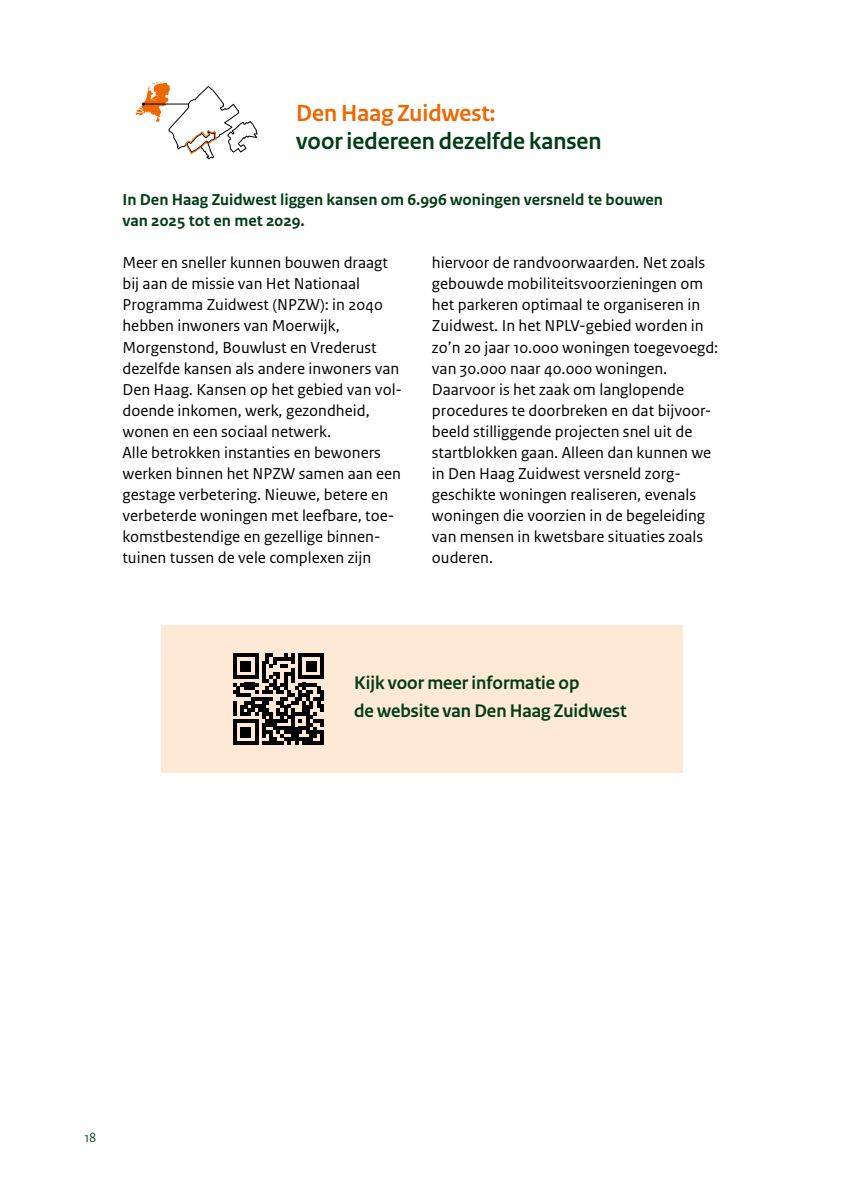
<style>
.page{position:relative;width:844px;height:1191px;background:#fff}
.page>*{position:absolute;margin:0;border:0;box-sizing:border-box;transform-origin:0 0}
.t1{font:700 24.5px "Rijksoverheid Sans Heading";color:#003c14}
.t2{font:700 24.5px "Rijksoverheid Sans Heading";color:#ee6700}
.t3{font:700 19.25px/28px "Rijksoverheid Sans Heading";color:#003c14}
.t4{font:16.62px/21px "Rijksoverheid Sans Text";color:#000}
.t5{font:700 16.62px/21px "Rijksoverheid Sans Text";color:#003c14}
.t6{font:14px "Rijksoverheid Sans Heading";color:#003c14}
</style>
<div class="page">
<svg style="left:136px;top:81px;width:122px;height:79px"></svg>
<hr style="left:144px;top:104px;width:44px;height:1px;background:#000">
<div style="left:161px;top:625px;width:521px;height:147px;background:#fee9d6"></div>
<svg style="left:233px;top:653px;width:91px;height:92px"></svg>
<h1 class="t2" style="left:296px;top:100px;width:201px">Den Haag Zuidwest:</h1>
<h1 class="t1" style="left:296px;top:128px;width:307px">voor iedereen dezelfde kansen</h1>
<p class="t5" style="left:122px;top:190px;width:542px">In Den Haag Zuidwest liggen kansen om 6.996 woningen versneld te bouwen van 2025 tot en met 2029.</p>
<p class="t4" style="left:122px;top:253px;width:281px">Meer en sneller kunnen bouwen draagt bij aan de missie van Het Nationaal Programma Zuidwest (NPZW): in 2040 hebben inwoners van Moerwijk, Morgenstond, Bouwlust en Vrederust dezelfde kansen als andere inwoners van Den Haag. Kansen op het gebied van vol‑ doende inkomen, werk, gezondheid, wonen en een sociaal netwerk.<br>Alle betrokken instanties en bewoners werken binnen het NPZW samen aan een gestage verbetering. Nieuwe, betere en verbeterde woningen met leefbare, toe‑ komstbestendige en gezellige binnen&shy;tuinen tussen de vele complexen zijn</p>
<p class="t4" style="left:432px;top:253px;width:288px">hiervoor de randvoorwaarden. Net zoals gebouwde mobiliteitsvoorzieningen om het parkeren optimaal te organiseren in Zuidwest. In het NPLV-gebied worden in zo’n 20 jaar 10.000 woningen toegevoegd: van 30.000 naar 40.000 woningen.<br>Daarvoor is het zaak om langlopende procedures te doorbreken en dat bijvoor‑ beeld stilliggende projecten snel uit de startblokken gaan. Alleen dan kunnen we in Den Haag Zuidwest versneld zorg&shy;geschikte woningen realiseren, evenals woningen die voorzien in de begeleiding van mensen in kwetsbare situaties zoals ouderen.</p>
<p class="t3" style="left:354px;top:669px;width:274px">Kijk voor meer informatie op<br>de website van Den Haag Zuidwest</p>
<p class="t6" style="left:84px;top:1129px;width:13px">18</p>
</div>
